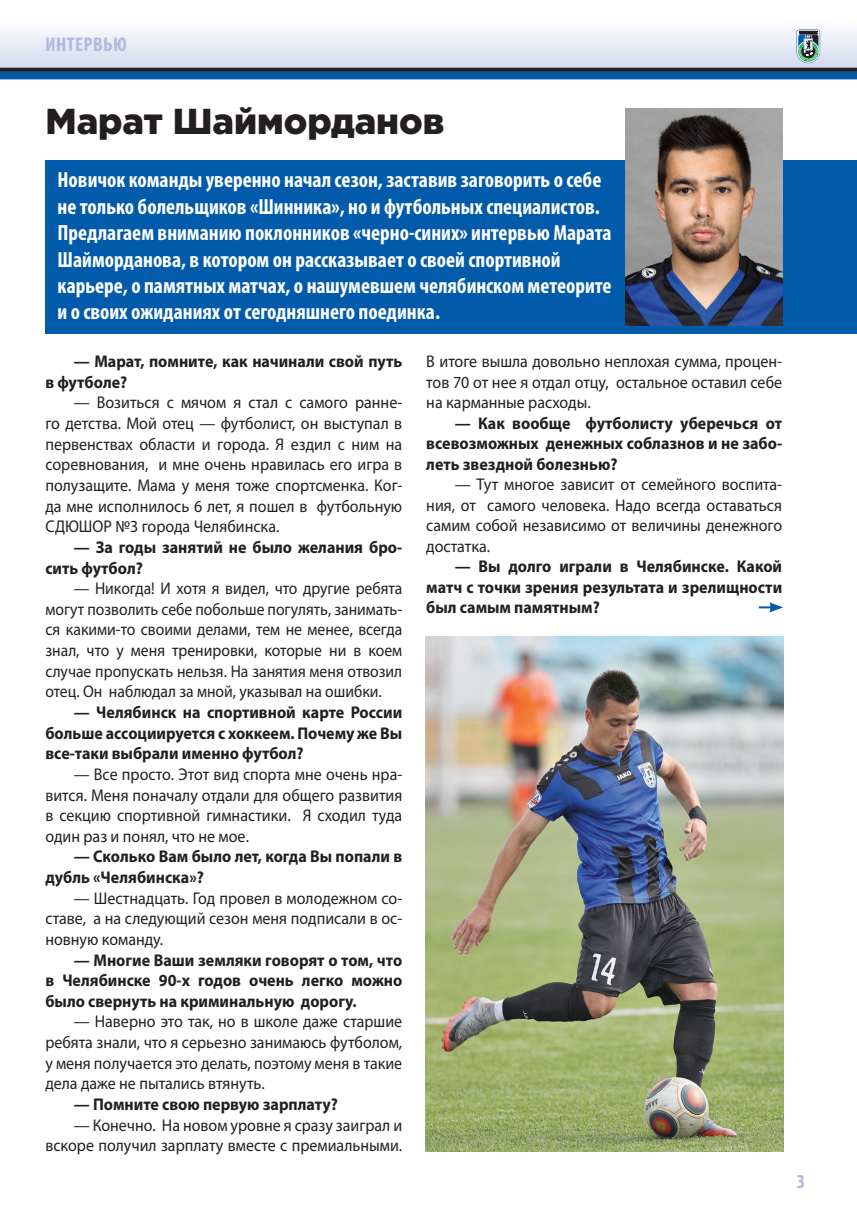
<style>
.page{position:relative;width:857px;height:1225px;background:#fff}
.page>*{position:absolute;margin:0;border:0;box-sizing:border-box;transform-origin:0 0}
.t1{font:900 36px "Gotham Pro";color:#231f20}
.t2{font:700 condensed 22px/26.4px "Myriad Pro";color:#fff}
.t3{font:700 condensed 20px "Myriad Pro";letter-spacing:.02em;color:#aebade}
.t4{font:17px/20.6px "Myriad Pro";color:#231f20;text-align:justify;scale:.94 1}
.t5{font:700 17px/20.6px "Myriad Pro";color:#231f20;text-align:justify;scale:.94 1}
.t6{font:17px/20.6px "Myriad Pro";color:#231f20;text-align:justify;scale:.92 1}
</style>
<div class="page">
<div style="left:0;top:0;width:856px;height:68px;background:linear-gradient(to bottom,#fff,#d8ddef)"></div>
<div style="left:0;top:71px;width:856px;height:8px;background:#015aaa"></div>
<svg style="left:1px;top:68px;width:855px;height:4px;fill:#231f20"></svg>
<svg style="left:796px;top:30px;width:23px;height:33px"></svg>
<div style="left:45px;top:161px;width:811px;height:173px;background:#015aaa"></div>
<img style="left:625px;top:109px;width:157px;height:217px">
<svg style="left:758px;top:602px;width:24px;height:10px"></svg>
<img style="left:425px;top:637px;width:357px;height:514px">
<p class="t3" style="left:46px;top:37px;width:82px">ИНТЕРВЬЮ</p>
<h1 class="t1" style="left:45px;top:107px;width:401px">Марат Шайморданов</h1>
<p class="t2" style="left:57px;top:169px;width:555px">Новичок команды уверенно начал сезон, заставив заговорить о себе не только болельщиков «Шинника», но и футбольных специалистов.<br>Предлагаем вниманию поклонников «черно-синих» интервью Марата Шайморданова, в котором он рассказывает о своей спортивной карьере, о памятных матчах, о нашумевшем челябинском метеорите и о своих ожиданиях от сегодняшнего поединка.</p>
<p class="t5" style="left:45px;top:352px;width:381px;text-indent:28px">— Марат, помните, как начинали свой путь в футболе?</p>
<p class="t4" style="left:45px;top:394px;width:381px;text-indent:28px">— Возиться с мячом я стал с самого ранне&shy;го детства. Мой отец — футболист, он выступал в первенствах области и города. Я ездил с ним на соревнования, и мне очень нравилась его игра в полузащите. Мама у меня тоже спортсменка. Ког&shy;да мне исполнилось 6 лет, я пошел в футбольную СДЮШОР №3 города Челябинска.</p>
<p class="t5" style="left:45px;top:538px;width:381px;text-indent:28px">— За годы занятий не было желания бро&shy;сить футбол?</p>
<p class="t6" style="left:45px;top:579px;width:389px;text-indent:28px">— Никогда! И хотя я видел, что другие ребята могут позволить себе побольше погулять, занимать&shy;ся какими-то своими делами, тем не менее, всегда знал, что у меня тренировки, которые ни в коем случае пропускать нельзя. На занятия меня отвозил отец. Он наблюдал за мной, указывал на ошибки.</p>
<p class="t5" style="left:45px;top:703px;width:381px;text-indent:28px">— Челябинск на спортивной карте России больше ассоциируется с хоккеем. Почему же Вы все-таки выбрали именно футбол?</p>
<p class="t4" style="left:45px;top:765px;width:381px;text-indent:28px">— Все просто. Этот вид спорта мне очень нра&shy;вится. Меня поначалу отдали для общего развития в секцию спортивной гимнастики. Я сходил туда один раз и понял, что не мое.</p>
<p class="t5" style="left:45px;top:848px;width:381px;text-indent:28px">— Сколько Вам было лет, когда Вы попали в дубль «Челябинска»?</p>
<p class="t4" style="left:45px;top:889px;width:381px;text-indent:28px">— Шестнадцать. Год провел в молодежном со&shy;ставе, а на следующий сезон меня подписали в ос&shy;новную команду.</p>
<p class="t5" style="left:45px;top:951px;width:381px;text-indent:28px">— Многие Ваши земляки говорят о том, что в Челябинске 90-х годов очень легко можно было свернуть на криминальную дорогу.</p>
<p class="t4" style="left:45px;top:1012px;width:381px;text-indent:28px">— Наверно это так, но в школе даже старшие ребята знали, что я серьезно занимаюсь футболом, у меня получается это делать, поэтому меня в такие дела даже не пытались втянуть.</p>
<p class="t5" style="left:74px;top:1095px;width:282px">— Помните свою первую зарплату?</p>
<p class="t4" style="left:45px;top:1116px;width:381px;text-align:right">— Конечно. На новом уровне я сразу заиграл и вскоре получил зарплату вместе с премиальными.</p>
<p class="t4" style="left:426px;top:353px;width:380px">В итоге вышла довольно неплохая сумма, процен&shy;тов 70 от нее я отдал отцу, остальное оставил себе на карманные расходы.</p>
<p class="t5" style="left:426px;top:414px;width:380px;text-indent:28px">— Как вообще футболисту уберечься от всевозможных денежных соблазнов и не забо&shy;леть звездной болезнью?</p>
<p class="t4" style="left:426px;top:475px;width:380px;text-indent:28px">— Тут многое зависит от семейного воспита&shy;ния, от самого человека. Надо всегда оставаться самим собой независимо от величины денежного достатка.</p>
<p class="t5" style="left:426px;top:557px;width:380px;text-indent:28px">— Вы долго играли в Челябинске. Какой матч с точки зрения результата и зрелищности был самым памятным?</p>
<p class="t3" style="left:796px;top:1173px;width:10px">3</p>
</div>
